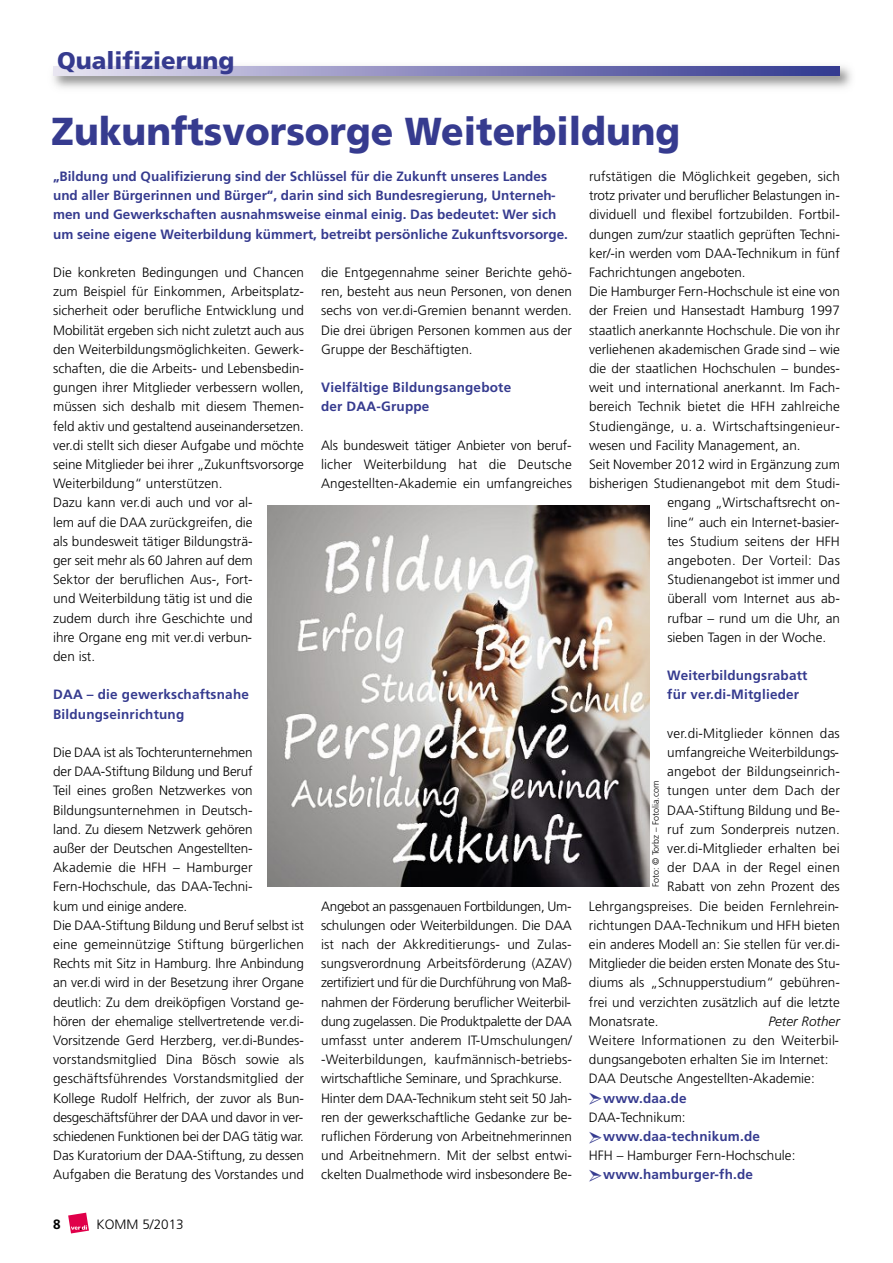
<style>
.page{position:relative;width:893px;height:1263px;background:#fff}
.page>*{position:absolute;margin:0;border:0;box-sizing:border-box;transform-origin:0 0}
.t1{font:900 39px "Frutiger";color:#363b8f;scale:.95 1}
.t2{font:900 24px "Frutiger";color:#363b8f}
.t3{font:300 13.5px/19.2px "Frutiger";color:#000}
.t4{font:700 13.5px/19.2px "Frutiger";color:#363b8f}
.t5{font:300 13.5px "Frutiger";letter-spacing:.02em;color:#000}
.t6{font:italic 300 13.5px "Frutiger";color:#000}
.t7{font:700 13.5px "Frutiger";color:#000}
.t8{font:300 9px "Frutiger";color:#000}
</style>
<div class="page">
<svg style="left:68px;top:1213px;width:21px;height:20px"></svg>
<img style="left:53px;top:66px;width:799px;height:22px">
<svg style="left:53px;top:66px;width:787px;height:9px"></svg>
<img style="left:268px;top:505px;width:381px;height:381px">
<h2 class="t2" style="left:57px;top:47px;width:179px">Qualifizierung</h2>
<h1 class="t1" style="left:52px;top:109px;width:663px">Zukunftsvorsorge Weiterbildung</h1>
<p class="t4" style="left:53px;top:167px;width:516px">„Bildung und Qualifizierung sind der Schlüssel für die Zukunft unseres Landes und aller Bürgerinnen und Bürger“, darin sind sich Bundesregierung, Unterneh&shy;men und Gewerkschaften ausnahmsweise einmal einig. Das bedeutet: Wer sich um seine eigene Weiterbildung kümmert, betreibt persönliche Zukunftsvorsorge.</p>
<p class="t3" style="left:53px;top:263px;width:252px">Die konkreten Bedingungen und Chancen zum Beispiel für Einkommen, Arbeitsplatz&shy;sicherheit oder berufliche Entwicklung und Mobilität ergeben sich nicht zuletzt auch aus den Weiterbildungsmöglichkeiten. Gewerk&shy;schaften, die die Arbeits- und Lebensbedin&shy;gungen ihrer Mitglieder verbessern wollen, müssen sich deshalb mit diesem Themen&shy;feld aktiv und gestaltend auseinandersetzen. ver.di stellt sich dieser Aufgabe und möchte seine Mitglieder bei ihrer „Zukunftsvorsorge Weiterbildung“ unterstützen.<br>Dazu kann ver.di auch und vor al-<br>lem auf die DAA zurückgreifen, die<br>als bundesweit tätiger Bildungsträ-<br>ger seit mehr als 60 Jahren auf dem<br>Sektor der beruflichen Aus-, Fort-<br>und Weiterbildung tätig ist und die<br>zudem durch ihre Geschichte und<br>ihre Organe eng mit ver.di verbun-<br>den ist.</p>
<p class="t4" style="left:53px;top:685px;width:197px">DAA – die gewerkschaftsnahe<br>Bildungseinrichtung</p>
<p class="t3" style="left:53px;top:743px;width:252px">Die DAA ist als Tochterunternehmen<br>der DAA-Stiftung Bildung und Beruf<br>Teil eines großen Netzwerkes von Bildungsunternehmen in Deutsch-<br>land. Zu diesem Netzwerk gehören<br>außer der Deutschen Angestellten-Akademie die HFH – Hamburger Fern-Hochschule, das DAA-Techni-<br>kum und einige andere.<br>Die DAA-Stiftung Bildung und Beruf selbst ist eine gemeinnützige Stiftung bürgerlichen Rechts mit Sitz in Hamburg. Ihre Anbindung an ver.di wird in der Besetzung ihrer Organe deutlich: Zu dem dreiköpfigen Vorstand ge&shy;hören der ehemalige stellvertretende ver.di-Vorsitzende Gerd Herzberg, ver.di-Bundes&shy;vorstandsmitglied Dina Bösch sowie als geschäftsführendes Vorstandsmitglied der Kollege Rudolf Helfrich, der zuvor als Bun&shy;desgeschäftsführer der DAA und davor in ver&shy;schiedenen Funktionen bei der DAG tätig war.<br>Das Kuratorium der DAA-Stiftung, zu dessen Aufgaben die Beratung des Vorstandes und</p>
<p class="t7" style="left:53px;top:1217px;width:9px">8</p>
<p class="t3" style="left:97px;top:1215px;width:89px">KOMM 5/2013</p>
<p class="t3" style="left:321px;top:263px;width:252px;text-align:justify">die Entgegennahme seiner Berichte gehö&shy;ren, besteht aus neun Personen, von denen sechs von ver.di-Gremien benannt werden.<br>Die drei übrigen Personen kommen aus der Gruppe der Beschäftigten.</p>
<p class="t4" style="left:321px;top:378px;width:192px">Vielfältige Bildungsangebote der DAA-Gruppe</p>
<p class="t3" style="left:321px;top:435px;width:252px;text-align:justify">Als bundesweit tätiger Anbieter von beruf&shy;licher Weiterbildung hat die Deutsche Angestellten-Akademie ein umfangreiches</p>
<p class="t3" style="left:321px;top:896px;width:252px">Angebot an passgenauen Fortbildungen, Um&shy;schulungen oder Weiterbildungen. Die DAA ist nach der Akkreditierungs- und Zulas&shy;sungsverordnung Arbeitsförderung (AZAV) zertifiziert und für die Durchführung von Maß&shy;nahmen der Förderung beruflicher Weiterbil&shy;dung zugelassen. Die Produktpalette der DAA umfasst unter anderem IT-Umschulungen/ -Weiterbildungen, kaufmännisch-betriebs&shy;wirtschaftliche Seminare, und Sprachkurse.<br>Hinter dem DAA-Technikum steht seit 50 Jah&shy;ren der gewerkschaftliche Gedanke zur be&shy;ruflichen Förderung von Arbeitnehmerinnen und Arbeitnehmern. Mit der selbst entwi&shy;ckelten Dualmethode wird insbesondere Be-</p>
<p class="t3" style="left:589px;top:167px;width:252px">rufstätigen die Möglichkeit gegeben, sich</p>
<p class="t3" style="left:589px;top:186px;width:252px">trotz privater und beruflicher Belastungen in-</p>
<p class="t3" style="left:589px;top:205px;width:252px">dividuell und flexibel fortzubilden. Fortbil-</p>
<p class="t3" style="left:589px;top:224px;width:252px">dungen zum/zur staatlich geprüften Techni-</p>
<p class="t3" style="left:589px;top:243px;width:252px">ker/-in werden vom DAA-Technikum in fünf</p>
<p class="t3" style="left:589px;top:263px;width:158px">Fachrichtungen angeboten.</p>
<p class="t3" style="left:589px;top:282px;width:252px">Die Hamburger Fern-Hochschule ist eine von</p>
<p class="t3" style="left:589px;top:301px;width:252px">der Freien und Hansestadt Hamburg 1997</p>
<p class="t3" style="left:589px;top:320px;width:252px">staatlich anerkannte Hochschule. Die von ihr</p>
<p class="t3" style="left:589px;top:339px;width:252px">verliehenen akademischen Grade sind – wie</p>
<p class="t3" style="left:589px;top:359px;width:252px">die der staatlichen Hochschulen – bundes-</p>
<p class="t3" style="left:589px;top:378px;width:252px">weit und international anerkannt. Im Fach-</p>
<p class="t3" style="left:589px;top:397px;width:252px">bereich Technik bietet die HFH zahlreiche</p>
<p class="t3" style="left:589px;top:416px;width:252px">Studiengänge, u. a. Wirtschaftsingenieur-</p>
<p class="t3" style="left:589px;top:435px;width:213px">wesen und Facility Management, an.</p>
<p class="t3" style="left:589px;top:455px;width:252px">Seit November 2012 wird in Ergänzung zum</p>
<p class="t3" style="left:589px;top:474px;width:252px">bisherigen Studienangebot mit dem Studi-</p>
<p class="t3" style="left:667px;top:493px;width:174px">engang „Wirtschaftsrecht on-</p>
<p class="t3" style="left:667px;top:512px;width:173px">line“ auch ein Internet-basier-</p>
<p class="t3" style="left:667px;top:531px;width:174px">tes Studium seitens der HFH</p>
<p class="t5" style="left:667px;top:552px;width:174px">angeboten. Der Vorteil: Das</p>
<p class="t3" style="left:667px;top:570px;width:174px">Studienangebot ist immer und</p>
<p class="t3" style="left:667px;top:589px;width:174px">überall vom Internet aus ab-</p>
<p class="t3" style="left:667px;top:608px;width:174px">rufbar – rund um die Uhr, an</p>
<p class="t3" style="left:667px;top:627px;width:160px">sieben Tagen in der Woche.</p>
<p class="t4" style="left:667px;top:666px;width:142px">Weiterbildungsrabatt für ver.di-Mitglieder</p>
<p class="t3" style="left:667px;top:723px;width:174px">ver.di-Mitglieder können das</p>
<p class="t3" style="left:667px;top:743px;width:173px">umfangreiche Weiterbildungs-</p>
<p class="t3" style="left:667px;top:762px;width:174px">angebot der Bildungseinrich-</p>
<p class="t3" style="left:667px;top:781px;width:174px">tungen unter dem Dach der</p>
<p class="t3" style="left:667px;top:800px;width:174px">DAA-Stiftung Bildung und Be-</p>
<p class="t3" style="left:667px;top:819px;width:174px">ruf zum Sonderpreis nutzen.</p>
<p class="t3" style="left:667px;top:839px;width:174px">ver.di-Mitglieder erhalten bei</p>
<p class="t3" style="left:667px;top:858px;width:174px">der DAA in der Regel einen</p>
<p class="t3" style="left:667px;top:877px;width:174px">Rabatt von zehn Prozent des</p>
<p class="t3" style="left:589px;top:896px;width:252px">Lehrgangspreises. Die beiden Fernlehrein-</p>
<p class="t3" style="left:589px;top:915px;width:252px">richtungen DAA-Technikum und HFH bieten</p>
<p class="t3" style="left:589px;top:935px;width:252px">ein anderes Modell an: Sie stellen für ver.di-</p>
<p class="t3" style="left:589px;top:954px;width:252px">Mitglieder die beiden ersten Monate des Stu-</p>
<p class="t3" style="left:589px;top:973px;width:252px">diums als „Schnupperstudium“ gebühren-</p>
<p class="t3" style="left:589px;top:992px;width:252px">frei und verzichten zusätzlich auf die letzte</p>
<p class="t3" style="left:589px;top:1011px;width:71px">Monatsrate.</p>
<p class="t6" style="left:768px;top:1013px;width:73px">Peter Rother</p>
<p class="t3" style="left:589px;top:1031px;width:252px">Weitere Informationen zu den Weiterbil&shy;dungsangeboten erhalten Sie im Internet:<br>DAA Deutsche Angestellten-Akademie:</p>
<p class="t4" style="left:603px;top:1088px;width:85px">www.daa.de</p>
<p class="t3" style="left:589px;top:1107px;width:98px">DAA-Technikum:</p>
<p class="t4" style="left:603px;top:1127px;width:158px">www.daa-technikum.de</p>
<p class="t3" style="left:589px;top:1146px;width:208px">HFH – Hamburger Fern-Hochschule:</p>
<p class="t4" style="left:603px;top:1165px;width:151px">www.hamburger-fh.de</p>
<p class="t8" style="left:651px;top:887px;width:108px;rotate:-90deg">Foto: © Torbz – Fotolia.com</p>
</div>
